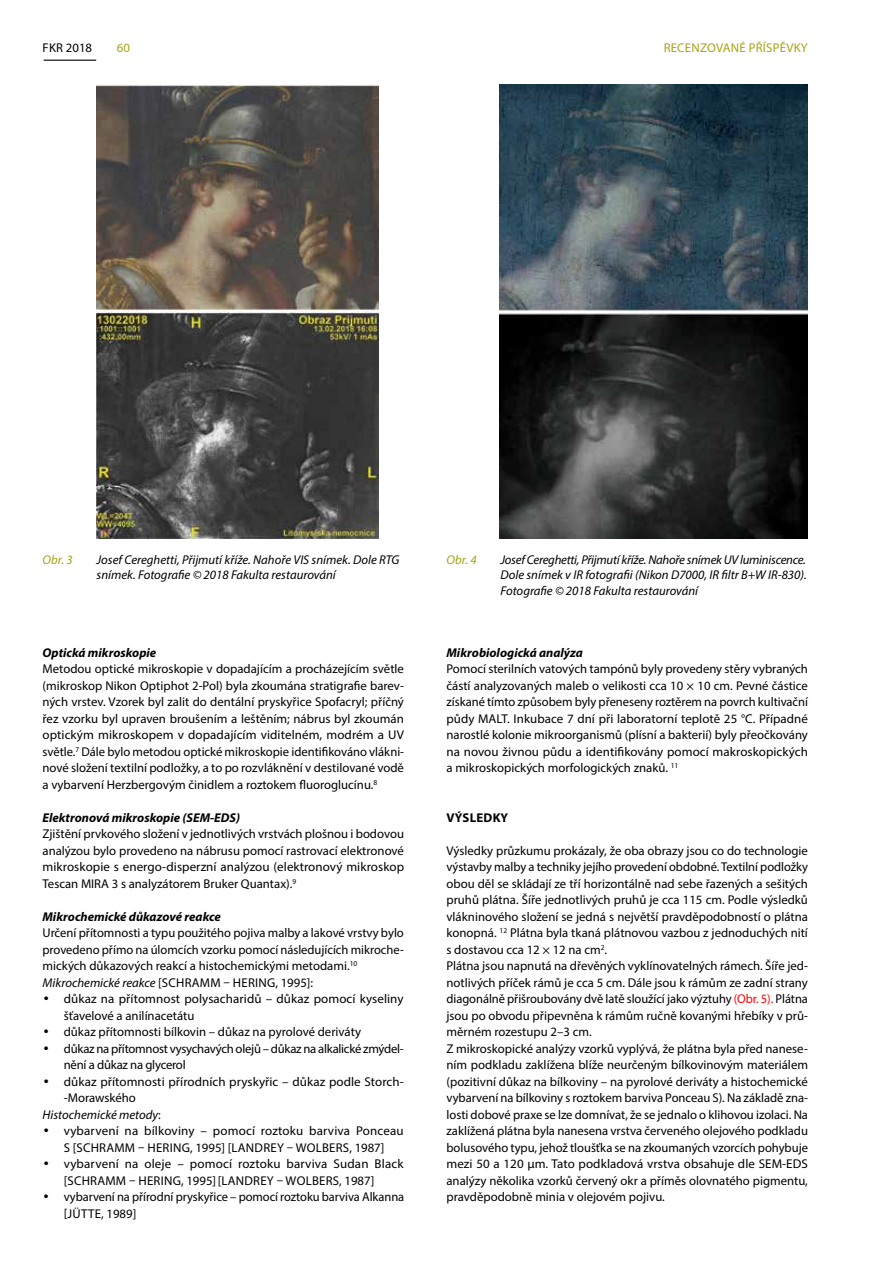
<style>
.page{position:relative;width:893px;height:1263px;background:#fff}
.page>*{position:absolute;margin:0;border:0;box-sizing:border-box;transform-origin:0 0}
.t1{font:12.75px/16.5px "Myriad Pro";color:#000}
.t2{font:italic 12.75px/15.8px "Myriad Pro";color:#000}
.t3{font:italic 700 12.75px "Myriad Pro";color:#000}
.t4{font:12.75px "Myriad Pro";letter-spacing:.02em;color:#000}
.t5{font:12.75px/16.5px "Myriad Pro";letter-spacing:-.02em;color:#000}
.t6{font:12.75px "Myriad Pro";letter-spacing:.02em;color:#a9a415}
.t7{font:italic 12.75px "Myriad Pro";letter-spacing:.005em;color:#a9a415}
.t8{font:700 12.75px "Myriad Pro";color:#000}
.s1{font-style:italic}
.s2{font-family:"Geometric 231 AT Light C"}
.s3{font-style:normal}
.s4{color:#f00}
</style>
<div class="page">
<hr style="left:44px;top:60px;width:52px;height:1px;background:#000">
<img style="left:96px;top:85px;width:282px;height:453px">
<img style="left:500px;top:85px;width:308px;height:453px">
<p class="t1" style="left:43px;top:39px;width:51px">FKR 2018</p>
<p class="t6" style="left:117px;top:40px;width:15px">60</p>
<p class="t6" style="left:664px;top:40px;width:146px">RECENZOVANÉ PŘÍSPĚVKY</p>
<p class="t7" style="left:43px;top:551px;width:32px">Obr. 3</p>
<p class="t2" style="left:97px;top:551px;width:304px">Josef Cereghetti, Přijmutí kříže. Nahoře VIS snímek. Dole RTG snímek. Fotografie © 2018 Fakulta restaurování</p>
<p class="t7" style="left:446px;top:551px;width:32px">Obr. 4</p>
<p class="t2" style="left:500px;top:551px;width:308px;text-align:justify">Josef Cereghetti, Přijmutí kříže. Nahoře snímek UV luminiscence.<br>Dole snímek v IR fotografii (Nikon D7000, IR filtr B+W IR-830).<br>Fotografie © 2018 Fakulta restaurování</p>
<p class="t3" style="left:43px;top:644px;width:115px">Optická mikroskopie</p>
<p class="t1" style="left:43px;top:660px;width:363px;text-align:justify">Metodou optické mikroskopie v dopadajícím a procházejícím světle (mikroskop Nikon Optiphot 2-Pol) byla zkoumána stratigrafie barev&shy;ných vrstev. Vzorek byl zalit do dentální pryskyřice Spofacryl; příčný řez vzorku byl upraven broušením a leštěním; nábrus byl zkoumán optickým mikroskopem v dopadajícím viditelném, modrém a UV světle.<sup>7</sup> Dále bylo metodou optické mikroskopie identifikováno vlákni&shy;nové složení textilní podložky, a to po rozvláknění v destilované vodě a vybarvení Herzbergovým činidlem a roztokem fluoroglucínu.<sup>8</sup></p>
<p class="t3" style="left:43px;top:809px;width:199px">Elektronová mikroskopie (SEM-EDS)</p>
<p class="t1" style="left:43px;top:825px;width:363px;text-align:justify">Zjištění prvkového složení v jednotlivých vrstvách plošnou i bodovou analýzou bylo provedeno na nábrusu pomocí rastrovací elektronové mikroskopie s energo-disperzní analýzou (elektronový mikroskop Tescan MIRA 3 s analyzátorem Bruker Quantax).<sup>9</sup></p>
<p class="t3" style="left:43px;top:908px;width:180px">Mikrochemické důkazové reakce</p>
<p class="t1" style="left:43px;top:924px;width:363px">Určení přítomnosti a typu použitého pojiva malby a lakové vrstvy bylo provedeno přímo na úlomcích vzorku pomocí následujících mikroche&shy;mických důkazových reakcí a histochemickými metodami.<sup>10<br></sup><span class="s1">Mikrochemické reakce</span> [Schramm</p>
<p class="t4" style="left:224px;top:975px;width:91px">– Hering, 1995]:</p>
<p class="t1" style="left:64px;top:990px;width:341px;text-indent:-21px"><span class="s2">•</span> důkaz na přítomnost polysacharidů – důkaz pomocí kyseliny šťavelové a anilínacetátu</p>
<p class="t1" style="left:43px;top:1023px;width:320px"><span class="s2">•</span> důkaz přítomnosti bílkovin – důkaz na pyrolové deriváty</p>
<p class="t5" style="left:64px;top:1040px;width:342px;text-indent:-21px"><span class="s2">•</span> důkaz na přítomnost vysychavých olejů – důkaz na alkalické zmýdel&shy;nění a důkaz na glycerol</p>
<p class="t1" style="left:43px;top:1073px;width:363px"><span class="s2">•</span> důkaz přítomnosti přírodních pryskyřic – důkaz podle Storch-</p>
<p class="t1" style="left:64px;top:1089px;width:74px">-Morawského</p>
<p class="t2" style="left:43px;top:1106px;width:120px">Histochemické metody<span class="s3">:</span></p>
<p class="t1" style="left:64px;top:1122px;width:341px;text-indent:-21px"><span class="s2">•</span> vybarvení na bílkoviny – pomocí roztoku barviva Ponceau<br>S [Schramm</p>
<p class="t4" style="left:138px;top:1140px;width:109px">– Hering, 1995] [Landr</p>
<p class="t4" style="left:270px;top:1140px;width:115px">ey – Wolb ers, 1987]</p>
<p class="t1" style="left:64px;top:1155px;width:341px;text-indent:-21px"><span class="s2">•</span> vybarvení na oleje – pomocí roztoku barviva Sudan Black [Schramm</p>
<p class="t4" style="left:129px;top:1173px;width:108px">– Hering, 1995][Landr</p>
<p class="t4" style="left:260px;top:1173px;width:115px">ey – Wolb ers, 1987]</p>
<p class="t1" style="left:64px;top:1188px;width:342px;text-indent:-21px"><span class="s2">•</span> vybarvení na přírodní pryskyřice – pomocí roztoku barviva Alkanna [Jütte, 1989]</p>
<p class="t3" style="left:446px;top:644px;width:138px">Mikrobiologická analýza</p>
<p class="t1" style="left:446px;top:660px;width:363px;text-align:justify">Pomocí sterilních vatových tampónů byly provedeny stěry vybraných částí analyzovaných maleb o velikosti cca 10 × 10 cm. Pevné částice získané tímto způsobem byly přeneseny roztěrem na povrch kultivační půdy MALT. I nkubace 7 dní při laboratorní teplotě 25 °C. Případné narostlé kolonie mikroorganismů (plísní a bakterií) byly přeočkovány na novou živnou půdu a identifikovány pomocí makroskopických a mikroskopických morfologických znaků. <sup>11</sup></p>
<p class="t8" style="left:447px;top:809px;width:17px">Výsledky</p>
<p class="t1" style="left:446px;top:842px;width:363px">Výsledky průzkumu prokázaly, že oba obrazy jsou co do technologie výstavby malby a techniky jejího provedení obdobné. Textilní podložky obou děl se skládají ze tří horizontálně nad sebe řazených a sešitých pruhů plátna. Šíře jednotlivých pruhů je cca 115 cm. Podle výsledků vlákninového složení se jedná s největší pravděpodobností o plátna konopná. <sup>12</sup> Plátna byla tkaná plátnovou vazbou z jednoduchých nití s dostavou cca 12 × 12 na cm<sup>2</sup>.<br>Plátna jsou napnutá na dřevěných vyklínovatelných rámech. Šíře jed&shy;notlivých příček rámů je cca 5 cm. Dále jsou k rámům ze zadní strany diagonálně přišroubovány dvě latě sloužící jako výztuhy <span class="s4">(Obr. 5).</span> Plátna jsou po obvodu připevněna k rámům ručně kovanými hřebíky v prů&shy;měrném rozestupu 2–3 cm.<br>Z mikroskopické analýzy vzorků vyplývá, že plátna byla před nanese&shy;ním podkladu zaklížena blíže neurčeným bílkovinovým materiálem (pozitivní důkaz na bílkoviny – na pyrolové deriváty a histochemické vybarvení na bílkoviny s roztokem barviva Ponceau S). Na základě zna&shy;losti dobové praxe se lze domnívat, že se jednalo o klihovou izolaci. Na zaklížená plátna byla nanesena vrstva červeného olejového podkladu bolusového typu, jehož tloušťka se na zkoumaných vzorcích pohybuje mezi 50 a 120 µm. Tato podkladová vrstva obsahuje dle SEM-EDS analýzy několika vzorků červený okr a příměs olovnatého pigmentu, pravděpodobně minia v olejovém pojivu.</p>
</div>
